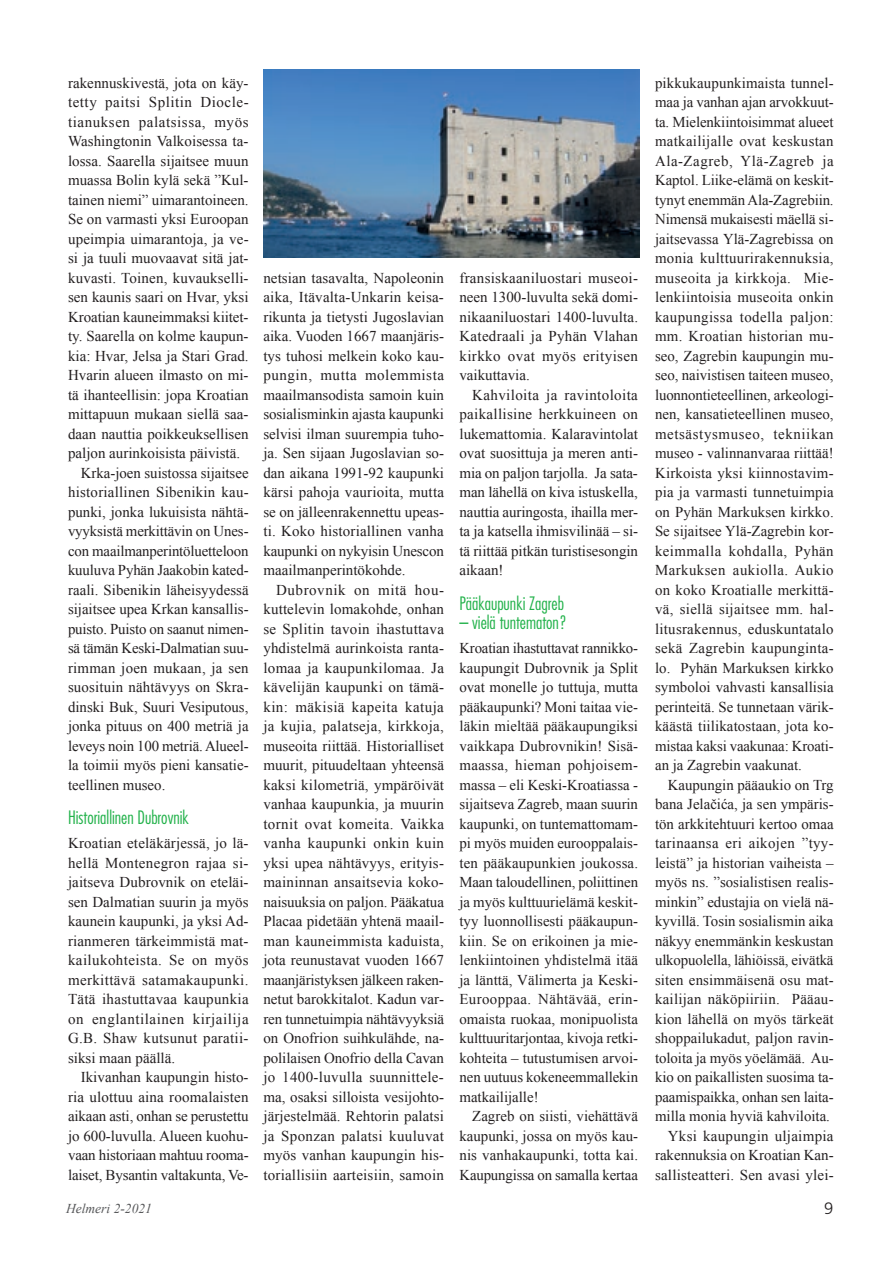
<style>
.page{position:relative;width:893px;height:1263px;background:#fff}
.page>*{position:absolute;margin:0;border:0;box-sizing:border-box;transform-origin:0 0}
.t1{font:300 condensed 18px "Futura Std";color:#23b24b}
.t2{font:300 16.5px "Frutiger LT Std";color:#231f20}
.t3{font:15px/19.5px "Times New Roman";color:#231f20;text-align:justify}
.t4{font:15px "Times New Roman";letter-spacing:.02em;color:#231f20}
.t5{font:15px "Times New Roman";letter-spacing:.035em;color:#231f20}
.t6{font:15px "Times New Roman";letter-spacing:.04em;color:#231f20}
.t7{font:italic 13.5px "Times New Roman";color:#57585a}
</style>
<div class="page">
<img style="left:263px;top:70px;width:376px;height:187px">
<p class="t3" style="left:68px;top:73px;width:182px">rakennuskivestä, jota on käy-</p>
<p class="t5" style="left:68px;top:92px;width:182px">tetty paitsi Splitin Diocle-</p>
<p class="t6" style="left:68px;top:111px;width:182px">tianuksen palatsissa, myös</p>
<p class="t3" style="left:68px;top:131px;width:182px">Washingtonin Valkoisessa ta-</p>
<p class="t3" style="left:68px;top:151px;width:182px">lossa. Saarella sijaitsee muun</p>
<p class="t3" style="left:68px;top:170px;width:182px">muassa Bolin kylä sekä ”Kul-</p>
<p class="t3" style="left:68px;top:190px;width:182px">tainen niemi” uimarantoineen.</p>
<p class="t3" style="left:68px;top:209px;width:182px">Se on varmasti yksi Euroopan</p>
<p class="t3" style="left:68px;top:229px;width:182px">upeimpia uimarantoja, ja ve-</p>
<p class="t3" style="left:68px;top:248px;width:182px">si ja tuuli muovaavat sitä jat-</p>
<p class="t3" style="left:68px;top:268px;width:182px">kuvasti. Toinen, kuvaukselli-</p>
<p class="t3" style="left:68px;top:287px;width:182px">sen kaunis saari on Hvar, yksi</p>
<p class="t3" style="left:68px;top:307px;width:182px">Kroatian kauneimmaksi kiitet-</p>
<p class="t3" style="left:68px;top:326px;width:182px">ty. Saarella on kolme kaupun-</p>
<p class="t3" style="left:68px;top:346px;width:182px">kia: Hvar, Jelsa ja Stari Grad.</p>
<p class="t3" style="left:68px;top:365px;width:182px">Hvarin alueen ilmasto on mi-</p>
<p class="t3" style="left:68px;top:385px;width:182px">tä ihanteellisin: jopa Kroatian</p>
<p class="t3" style="left:68px;top:404px;width:182px">mittapuun mukaan siellä saa-</p>
<p class="t3" style="left:68px;top:424px;width:182px">daan nauttia poikkeuksellisen</p>
<p class="t3" style="left:68px;top:443px;width:174px">paljon aurinkoisista päivistä.</p>
<p class="t3" style="left:81px;top:463px;width:169px">Krka-joen suistossa sijaitsee</p>
<p class="t4" style="left:68px;top:482px;width:182px">historiallinen Sibenikin kau-</p>
<p class="t3" style="left:68px;top:502px;width:182px">punki, jonka lukuisista nähtä-</p>
<p class="t3" style="left:68px;top:521px;width:182px">vyyksistä merkittävin on Unes-</p>
<p class="t3" style="left:68px;top:541px;width:182px">con maailmanperintöluetteloon</p>
<p class="t3" style="left:68px;top:560px;width:182px">kuuluva Pyhän Jaakobin kated-</p>
<p class="t3" style="left:68px;top:580px;width:182px">raali. Sibenikin läheisyydessä</p>
<p class="t3" style="left:68px;top:599px;width:182px">sijaitsee upea Krkan kansallis-</p>
<p class="t3" style="left:68px;top:619px;width:182px">puisto. Puisto on saanut nimen-</p>
<p class="t3" style="left:68px;top:638px;width:182px">sä tämän Keski-Dalmatian suu-</p>
<p class="t3" style="left:68px;top:658px;width:182px">rimman joen mukaan, ja sen</p>
<p class="t3" style="left:68px;top:677px;width:182px">suosituin nähtävyys on Skra-</p>
<p class="t3" style="left:68px;top:697px;width:182px">dinski Buk, Suuri Vesiputous,</p>
<p class="t3" style="left:68px;top:716px;width:182px">jonka pituus on 400 metriä ja</p>
<p class="t3" style="left:68px;top:736px;width:182px">leveys noin 100 metriä. Alueel-</p>
<p class="t3" style="left:68px;top:755px;width:182px">la toimii myös pieni kansatie-</p>
<p class="t3" style="left:68px;top:775px;width:99px">teellinen museo.</p>
<p class="t1" style="left:68px;top:807px;width:122px">Historiallinen Dubrovnik</p>
<p class="t3" style="left:68px;top:833px;width:182px">Kroatian eteläkärjessä, jo lä&shy;hellä Montenegron rajaa si&shy;jaitseva Dubrovnik on eteläi&shy;sen Dalmatian suurin ja myös kaunein kaupunki, ja yksi Ad&shy;rianmeren tärkeimmistä mat&shy;kailukohteista. Se on myös merkittävä satamakaupunki.<br>Tätä ihastuttavaa kaupunkia on englantilainen kirjailija G.B. Shaw kutsunut paratii&shy;siksi maan päällä.</p>
<p class="t3" style="left:68px;top:1067px;width:182px;text-indent:13px">Ikivanhan kaupungin histo&shy;ria ulottuu aina roomalaisten aikaan asti, onhan se perustettu jo 600-luvulla. Alueen kuohu&shy;vaan historiaan mahtuu rooma&shy;laiset, Bysantin valtakunta, Ve-</p>
<p class="t3" style="left:263px;top:268px;width:182px">netsian tasavalta, Napoleonin aika, Itävalta-Unkarin keisa&shy;rikunta ja tietysti Jugoslavian aika. Vuoden 1667 maanjäris&shy;tys tuhosi melkein koko kau&shy;pungin, mutta molemmista maailmansodista samoin kuin sosialisminkin ajasta kaupunki selvisi ilman suurempia tuho&shy;ja. Sen sijaan Jugoslavian so&shy;dan aikana 1991-92 kaupunki kärsi pahoja vaurioita, mutta se on jälleenrakennettu upeas&shy;ti. Koko historiallinen vanha kaupunki on nykyisin Unescon maailmanperintökohde.</p>
<p class="t3" style="left:263px;top:580px;width:182px;text-indent:13px">Dubrovnik on mitä hou&shy;kuttelevin lomakohde, onhan se Splitin tavoin ihastuttava yhdistelmä aurinkoista ranta&shy;lomaa ja kaupunkilomaa. Ja kävelijän kaupunki on tämä&shy;kin: mäkisiä kapeita katuja ja kujia, palatseja, kirkkoja, museoita riittää. Historialliset muurit, pituudeltaan yhteensä kaksi kilometriä, ympäröivät vanhaa kaupunkia, ja muurin tornit ovat komeita. Vaikka vanha kaupunki onkin kuin yksi upea nähtävyys, erityis&shy;maininnan ansaitsevia koko&shy;naisuuksia on paljon. Pääkatua Placaa pidetään yhtenä maail&shy;man kauneimmista kaduista, jota reunustavat vuoden 1667 maanjäristyksen jälkeen raken&shy;netut barokkitalot. Kadun var&shy;ren tunnetuimpia nähtävyyksiä on Onofrion suihkulähde, na&shy;polilaisen Onofrio della Cavan jo 1400-luvulla suunnittele&shy;ma, osaksi silloista vesijohto&shy;järjestelmää. Rehtorin palatsi ja Sponzan palatsi kuuluvat myös vanhan kaupungin his&shy;toriallisiin aarteisiin, samoin</p>
<p class="t3" style="left:459px;top:268px;width:180px">fransiskaaniluostari museoi&shy;neen 1300-luvulta sekä domi&shy;nikaaniluostari 1400-luvulta.<br>Katedraali ja Pyhän Vlahan kirkko ovat myös erityisen vaikuttavia.</p>
<p class="t3" style="left:459px;top:385px;width:180px;text-indent:13px">Kahviloita ja ravintoloita paikallisine herkkuineen on lukemattomia. Kalaravintolat ovat suosittuja ja meren anti&shy;mia on paljon tarjolla. Ja sata&shy;man lähellä on kiva istuskella, nauttia auringosta, ihailla mer&shy;ta ja katsella ihmisvilinää – si&shy;tä riittää pitkän turistisesongin aikaan!</p>
<p class="t1" style="left:459px;top:592px;width:106px">Pääkaupunki Zagreb</p>
<p class="t1" style="left:459px;top:612px;width:109px">– vielä tuntematon?</p>
<p class="t3" style="left:459px;top:638px;width:180px">Kroatian ihastuttavat rannikko&shy;kaupungit Dubrovnik ja Split ovat monelle jo tuttuja, mutta pääkaupunki? Moni taitaa vie&shy;läkin mieltää pääkaupungiksi vaikkapa Dubrovnikin! Sisä&shy;maassa, hieman pohjoisem&shy;massa – eli Keski-Kroatiassa - sijaitseva Zagreb, maan suurin kaupunki, on tuntemattomam&shy;pi myös muiden eurooppalais&shy;ten pääkaupunkien joukossa.<br>Maan taloudellinen, poliittinen ja myös kulttuurielämä keskit&shy;tyy luonnollisesti pääkaupun&shy;kiin. Se on erikoinen ja mie&shy;lenkiintoinen yhdistelmä itää ja länttä, Välimerta ja Keski-Eurooppaa. Nähtävää, erin&shy;omaista ruokaa, monipuolista kulttuuritarjontaa, kivoja retki&shy;kohteita – tutustumisen arvoi&shy;nen uutuus kokeneemmallekin matkailijalle!</p>
<p class="t3" style="left:459px;top:1106px;width:180px;text-indent:13px">Zagreb on siisti, viehättävä kaupunki, jossa on myös kau&shy;nis vanhakaupunki, totta kai.<br>Kaupungissa on samalla kertaa</p>
<p class="t3" style="left:655px;top:73px;width:180px">pikkukaupunkimaista tunnel&shy;maa ja vanhan ajan arvokkuut&shy;ta. Mielenkiintoisimmat alueet matkailijalle ovat keskustan Ala-Zagreb, Ylä-Zagreb ja Kaptol. Liike-elämä on keskit&shy;tynyt enemmän Ala-Zagrebiin.<br>Nimensä mukaisesti mäellä si&shy;jaitsevassa Ylä-Zagrebissa on monia kulttuurirakennuksia, museoita ja kirkkoja. Mie&shy;lenkiintoisia museoita onkin kaupungissa todella paljon: mm. Kroatian historian mu&shy;seo, Zagrebin kaupungin mu&shy;seo, naivistisen taiteen museo, luonnontieteellinen, arkeologi&shy;nen, kansatieteellinen museo, metsästysmuseo, tekniikan museo - valinnanvaraa riittää!<br>Kirkoista yksi kiinnostavim&shy;pia ja varmasti tunnetuimpia on Pyhän Markuksen kirkko.<br>Se sijaitsee Ylä-Zagrebin kor&shy;keimmalla kohdalla, Pyhän Markuksen aukiolla. Aukio on koko Kroatialle merkittä&shy;vä, siellä sijaitsee mm. hal&shy;litusrakennus, eduskuntatalo sekä Zagrebin kaupunginta&shy;lo. Pyhän Markuksen kirkko symboloi vahvasti kansallisia perinteitä. Se tunnetaan värik&shy;käästä tiilikatostaan, jota ko&shy;mistaa kaksi vaakunaa: Kroati&shy;an ja Zagrebin vaakunat.</p>
<p class="t3" style="left:655px;top:775px;width:180px;text-align:right">Kaupungin pääaukio on Trg bana Jelačića, ja sen ympäris&shy;tön arkkitehtuuri kertoo omaa tarinaansa eri aikojen ”tyy&shy;leistä” ja historian vaiheista – myös ns. ”sosialistisen realis&shy;minkin” edustajia on vielä nä&shy;kyvillä. Tosin sosialismin aika näkyy enemmänkin keskustan ulkopuolella, lähiöissä, eivätkä siten ensimmäisenä osu mat&shy;kailijan näköpiiriin. Pääau&shy;kion lähellä on myös tärkeät shoppailukadut, paljon ravin&shy;toloita ja myös yöelämää. Au&shy;kio on paikallisten suosima ta&shy;paamispaikka, onhan sen laita&shy;milla monia hyviä kahviloita.<br>Yksi kaupungin uljaimpia rakennuksia on Kroatian Kan&shy;sallisteatteri. Sen avasi ylei-</p>
<p class="t7" style="left:66px;top:1200px;width:87px">Helmeri 2-2021</p>
<p class="t2" style="left:824px;top:1199px;width:11px">9</p>
</div>
